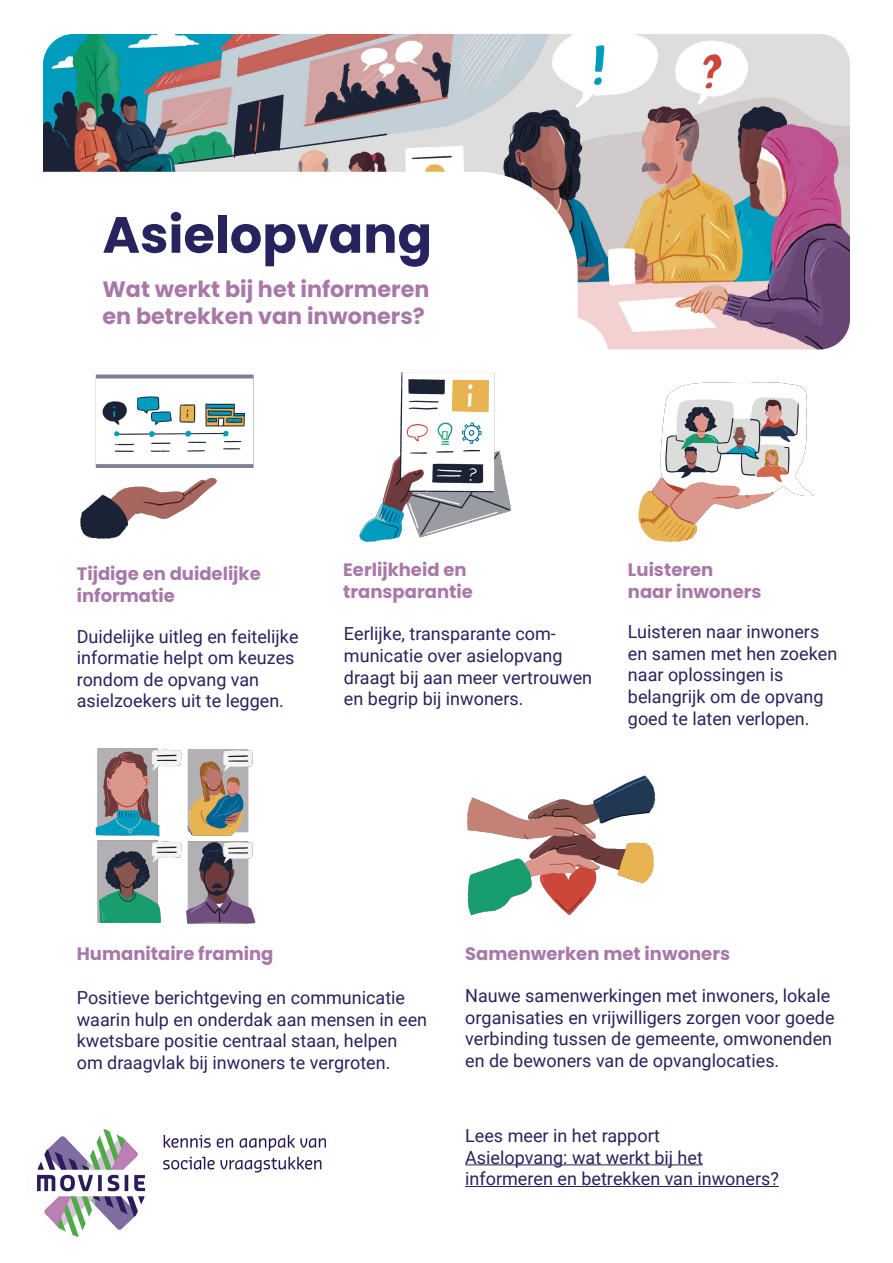
<style>
.page{position:relative;width:893px;height:1263px;background:#fff}
.page>*{position:absolute;margin:0;border:0;box-sizing:border-box;transform-origin:0 0}
.t1{font:700 50.85px "Poppins";color:#27235e}
.t2{font:700 22.35px/26.7px "Poppins";color:#a879a8}
.t3{font:18px/21.6px "Roboto";color:#27235e}
.t4{font:700 18px/21.6px "Poppins";color:#a879a8}
</style>
<div class="page">
<img style="left:43px;top:34px;width:807px;height:315px">
<svg style="left:43px;top:172px;width:535px;height:177px"></svg>
<img style="left:37px;top:1129px;width:289px;height:108px">
<img style="left:75px;top:347px;width:193px;height:192px">
<img style="left:359px;top:372px;width:153px;height:170px">
<img style="left:95px;top:748px;width:161px;height:176px">
<img style="left:638px;top:382px;width:176px;height:160px">
<img style="left:466px;top:775px;width:190px;height:141px">
<hr style="left:465px;top:1164px;width:238px;height:1px;background:#27235e">
<hr style="left:465px;top:1186px;width:314px;height:1px;background:#27235e">
<h1 class="t1" style="left:103px;top:205px;width:331px">Asielopvang</h1>
<p class="t2" style="left:103px;top:276px;width:328px">Wat werkt bij het informeren en betrekken van inwoners?</p>
<p class="t4" style="left:77px;top:563px;width:186px">Tijdige en duidelijke informatie</p>
<p class="t3" style="left:77px;top:625px;width:223px">Duidelijke uitleg en feitelijke informatie helpt om keuzes rondom de opvang van asielzoekers uit te leggen.</p>
<p class="t4" style="left:343px;top:559px;width:131px">Eerlijkheid en transparantie</p>
<p class="t3" style="left:344px;top:622px;width:250px">Eerlijke, transparante com&shy;municatie over asielopvang draagt bij aan meer vertrouwen en begrip bij inwoners.</p>
<p class="t4" style="left:628px;top:559px;width:135px">Luisteren naar inwoners</p>
<p class="t3" style="left:628px;top:620px;width:211px">Luisteren naar inwoners en samen met hen zoeken naar oplossingen is belangrijk om de opvang goed te laten verlopen.</p>
<p class="t4" style="left:77px;top:943px;width:198px">Humanitaire framing</p>
<p class="t3" style="left:77px;top:986px;width:352px">Positieve berichtgeving en communicatie waarin hulp en onderdak aan mensen in een kwetsbare positie centraal staan, helpen om draagvlak bij inwoners te vergroten.</p>
<p class="t4" style="left:465px;top:943px;width:266px">Samenwerken met inwoners</p>
<p class="t3" style="left:465px;top:984px;width:371px">Nauwe samenwerkingen met inwoners, lokale organisaties en vrijwilligers zorgen voor goede verbinding tussen de gemeente, omwonenden en de bewoners van de opvanglocaties.</p>
<p class="t3" style="left:465px;top:1124px;width:315px">Lees meer in het rapport<br>Asielopvang: wat werkt bij het informeren en betrekken van inwoners?</p>
</div>
